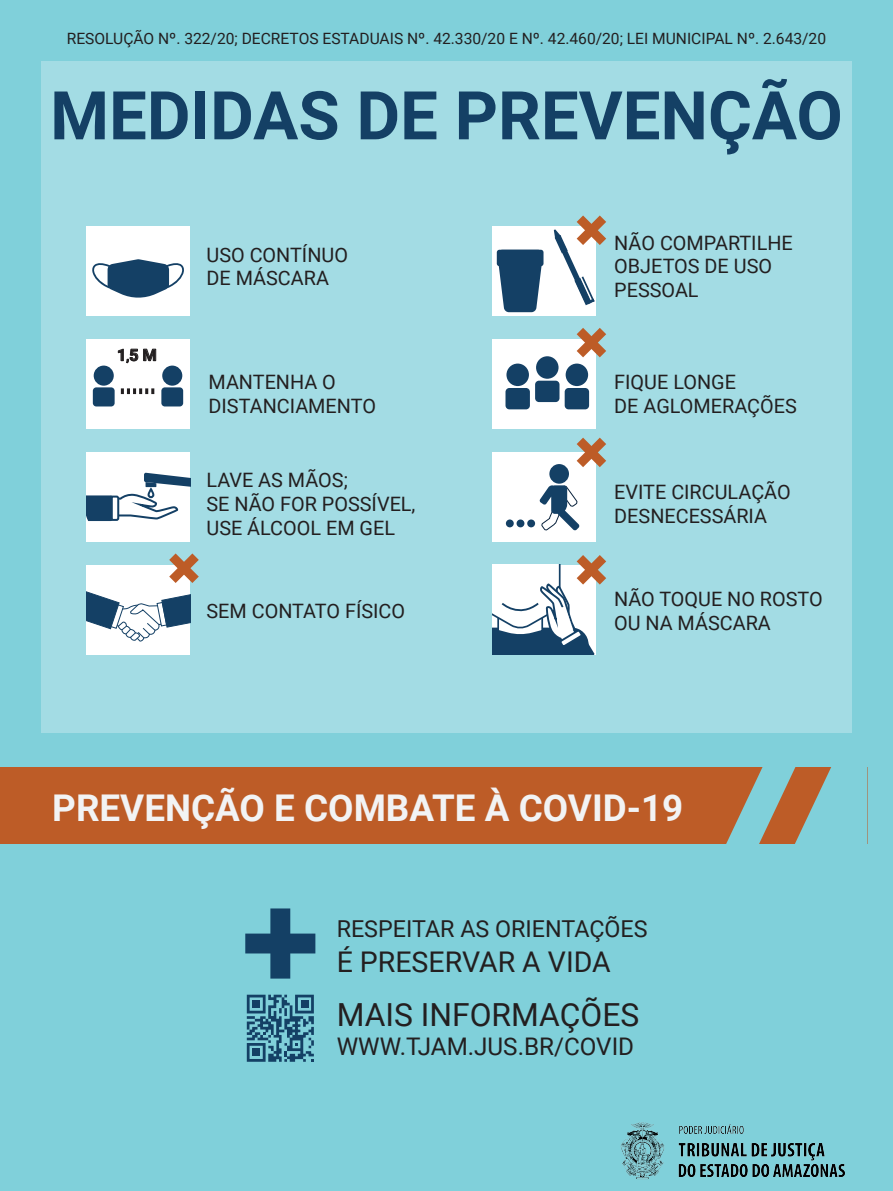
<style>
.page{position:relative;width:893px;height:1191px;background:#80d0da}
.page>*{position:absolute;margin:0;border:0;box-sizing:border-box;transform-origin:0 0}
.t1{font:700 67.2px "Roboto";color:#144065}
.t2{font:700 36.85px "Roboto";color:#f2f3f4}
.t3{font:31.78px "Roboto";color:#231f20}
.t4{font:28.49px "Roboto";color:#231f20}
.t5{font:24.25px "Roboto";color:#231f20}
.t6{font:23.31px "Roboto";color:#231f20}
.t7{font:19.84px/23.8px "Roboto";color:#231f20}
.t8{font:700 16.2px "Roboto";color:#231f20}
.t9{font:15.57px "Roboto";color:#231f20}
.s1{font-size:11.97px}
</style>
<div class="page">
<div style="left:41px;top:61px;width:811px;height:671px;background:#a3dce4"></div>
<svg style="left:247px;top:994px;width:67px;height:67px"></svg>
<svg style="left:245px;top:908px;width:70px;height:70px"></svg>
<img style="left:621px;top:1122px;width:224px;height:58px">
<div style="left:0;top:767px;width:867px;height:76px;background:#bd5c27"></div>
<svg style="left:717px;top:767px;width:150px;height:77px"></svg>
<div style="left:492px;top:227px;width:104px;height:89px;background:#fff"></div>
<div style="left:492px;top:339px;width:104px;height:90px;background:#fff"></div>
<div style="left:492px;top:452px;width:104px;height:90px;background:#fff"></div>
<div style="left:86px;top:227px;width:104px;height:89px;background:#fff"></div>
<div style="left:86px;top:565px;width:104px;height:89px;background:#fff"></div>
<div style="left:86px;top:452px;width:104px;height:89px;background:#fff"></div>
<div style="left:505px;top:388px;width:25px;height:21px;background:#144065;border-radius:4px"></div>
<div style="left:506px;top:363px;width:23px;height:23px;background:#144065;border-radius:50%"></div>
<div style="left:565px;top:388px;width:24px;height:21px;background:#144065;border-radius:4px"></div>
<div style="left:566px;top:363px;width:22px;height:23px;background:#144065;border-radius:50%"></div>
<div style="left:535px;top:381px;width:24px;height:21px;background:#144065;border-radius:4px"></div>
<div style="left:536px;top:356px;width:22px;height:23px;background:#144065;border-radius:50%"></div>
<svg style="left:92px;top:259px;width:92px;height:39px"></svg>
<svg style="left:169px;top:553px;width:30px;height:30px"></svg>
<svg style="left:577px;top:328px;width:29px;height:29px"></svg>
<svg style="left:577px;top:437px;width:29px;height:30px"></svg>
<div style="left:86px;top:339px;width:104px;height:90px;background:#fff"></div>
<div style="left:93px;top:387px;width:22px;height:19px;background:#144065;border-radius:3px"></div>
<div style="left:94px;top:365px;width:20px;height:21px;background:#144065;border-radius:50%"></div>
<div style="left:161px;top:387px;width:22px;height:19px;background:#144065;border-radius:3px"></div>
<div style="left:162px;top:365px;width:20px;height:21px;background:#144065;border-radius:50%"></div>
<svg style="left:121px;top:388px;width:34px;height:6px"></svg>
<svg style="left:554px;top:215px;width:52px;height:90px"></svg>
<svg style="left:497px;top:250px;width:46px;height:62px;background:#365c7b"></svg>
<svg style="left:539px;top:485px;width:41px;height:46px"></svg>
<div style="left:549px;top:464px;width:20px;height:19px;background:#144065;border-radius:50%"></div>
<div style="left:527px;top:519px;width:8px;height:8px;background:#144065;border-radius:50%"></div>
<div style="left:517px;top:519px;width:7px;height:8px;background:#144065;border-radius:50%"></div>
<div style="left:506px;top:519px;width:8px;height:8px;background:#144065;border-radius:50%"></div>
<svg style="left:492px;top:555px;width:114px;height:99px;background:#b6c5cc"></svg>
<svg style="left:86px;top:472px;width:104px;height:50px"></svg>
<div style="left:148px;top:488px;width:6px;height:10px;border:2px solid #144065;border-radius:2px"></div>
<svg style="left:86px;top:591px;width:104px;height:51px"></svg>
<svg style="left:118px;top:349px;width:38px;height:14px"></svg>
<p class="t9" style="left:67px;top:28px;width:761px">RESOLUÇÃO Nº. 322/20; DECRETOS ESTADUAIS Nº. 42.330/20 E Nº. 42.460/20; LEI MUNICIPAL Nº. 2.643/20</p>
<h1 class="t1" style="left:50px;top:68px;width:794px">MEDIDAS DE PREVENÇÃO</h1>
<p class="t8" style="left:117px;top:343px;width:41px">1<span class="s1">,</span>5 M</p>
<p class="t7" style="left:207px;top:242px;width:143px">USO CONTÍNUO<br>DE MÁSCARA</p>
<p class="t7" style="left:209px;top:369px;width:169px">MANTENHA O<br>DISTANCIAMENTO</p>
<p class="t7" style="left:207px;top:467px;width:210px">LAVE AS MÃOS;<br>SE NÃO FOR POSSÍVEL,<br>USE ÁLCOOL EM GEL</p>
<p class="t7" style="left:207px;top:598px;width:200px">SEM CONTATO FÍSICO</p>
<p class="t7" style="left:614px;top:230px;width:180px">NÃO COMPARTILHE<br>OBJETOS DE USO<br>PESSOAL</p>
<p class="t7" style="left:614px;top:369px;width:184px">FIQUE LONGE<br>DE AGLOMERAÇÕES</p>
<p class="t7" style="left:614px;top:479px;width:178px">EVITE CIRCULAÇÃO<br>DESNECESSÁRIA</p>
<p class="t7" style="left:614px;top:586px;width:210px">NÃO TOQUE NO ROSTO<br>OU NA MÁSCARA</p>
<h2 class="t2" style="left:52px;top:782px;width:633px">PREVENÇÃO E COMBATE À COVID-19</h2>
<p class="t6" style="left:337px;top:912px;width:312px">RESPEITAR AS ORIENTAÇÕES</p>
<h3 class="t4" style="left:337px;top:941px;width:276px">É PRESERVAR A VIDA</h3>
<h3 class="t3" style="left:337px;top:992px;width:304px">MAIS INFORMAÇÕES</h3>
<p class="t5" style="left:337px;top:1029px;width:299px">WWW.TJAM.JUS.BR/COVID</p>
</div>
